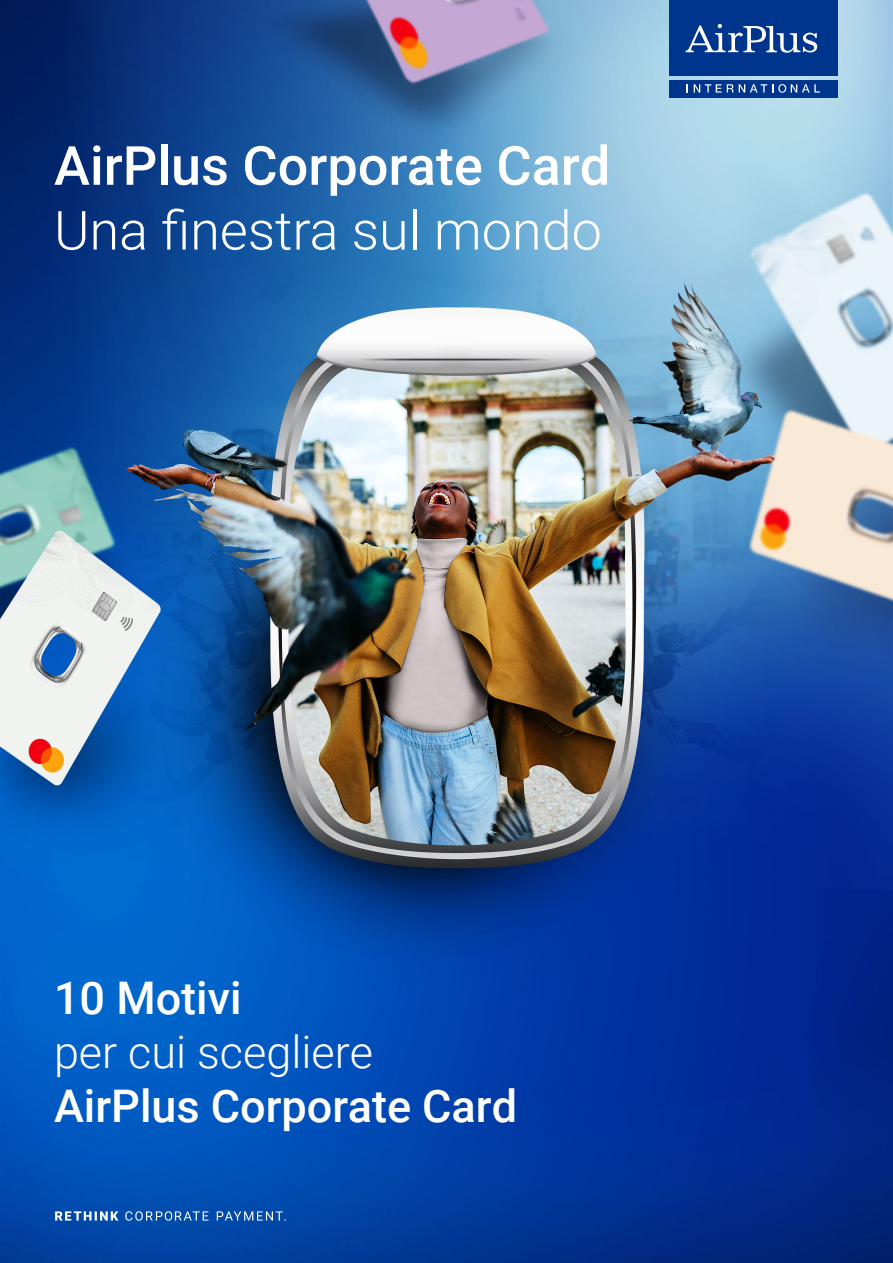
<style>
.page{position:relative;width:893px;height:1263px;background:#fff}
.page>*{position:absolute;margin:0;border:0;box-sizing:border-box;transform-origin:0 0}
.t1{font:500 54px "Roboto";color:#fff}
.t2{font:300 54px "Roboto";color:#fff}
.t3{font:500 45px "Roboto";color:#fff}
.t4{font:300 45px "Roboto";color:#fff}
</style>
<div class="page">
<img style="left:0;top:0;width:893px;height:1263px">
<div style="left:669px;top:80px;width:169px;height:17px;background:#00358e"></div>
<div style="left:669px;top:0;width:169px;height:75px;background:#00358e"></div>
<svg style="left:685px;top:24px;width:132px;height:29px"></svg>
<svg style="left:686px;top:84px;width:2px;height:9px"></svg>
<svg style="left:694px;top:84px;width:126px;height:9px"></svg>
<svg style="left:55px;top:1211px;width:231px;height:10px;background:#4c7fc3"></svg>
<p class="t1" style="left:54px;top:128px;width:558px">AirPlus Corporate Card</p>
<p class="t2" style="left:54px;top:193px;width:549px">Una finestra sul mondo</p>
<p class="t3" style="left:54px;top:966px;width:189px">10 Motivi</p>
<p class="t4" style="left:54px;top:1020px;width:321px">per cui scegliere</p>
<p class="t3" style="left:54px;top:1074px;width:465px">AirPlus Corporate Card</p>
</div>
